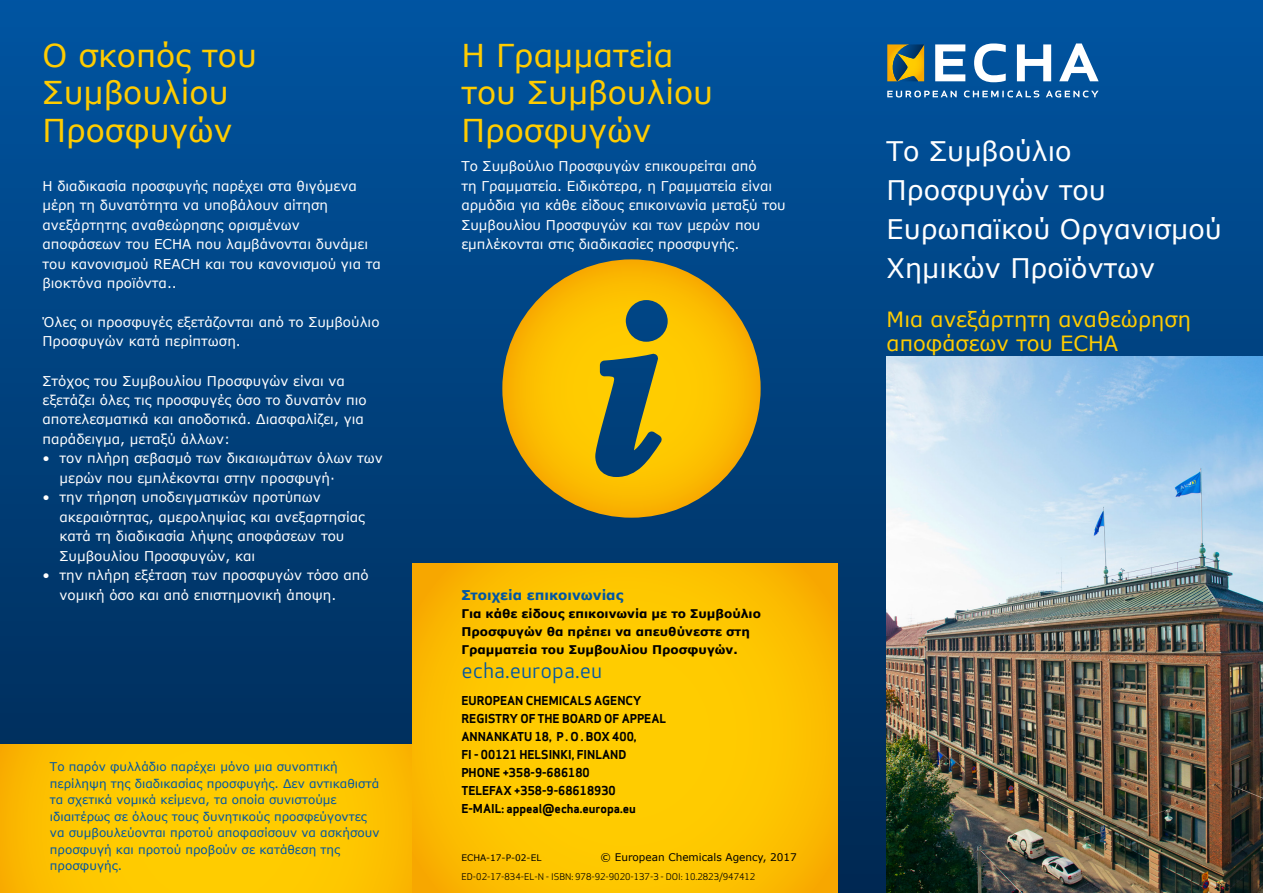
<style>
.page{position:relative;width:1263px;height:893px;background:#fff}
.page>*{position:absolute;margin:0;border:0;box-sizing:border-box;transform-origin:0 0}
.t1{font:31.5px/37.8px "Verdana";color:#fc0}
.t2{font:27px/39px "Verdana";color:#fff}
.t3{font:21px/24px "Verdana";color:#fc0}
.t4{font:21px "Apex Sans";color:#0056a4}
.t5{font:13.5px/19.5px "Verdana";color:#fff}
.t6{font:700 13.5px "Verdana";color:#0056a4}
.t7{font:12px/16.5px "Verdana";color:#0056a4}
.t8{font:700 12px/18px "Apex Sans";color:#000}
.t9{font:700 12px/18px "Verdana";color:#000}
.t10{font:10.5px "Verdana";color:#000}
.t11{font:9px "Apex Sans";color:#000}
.t12{font:9px "Verdana";color:#000}
</style>
<div class="page">
<div style="left:0;top:0;width:1263px;height:893px;background:linear-gradient(to bottom,#0055a2,#01294f)"></div>
<img style="left:887px;top:357px;width:376px;height:536px">
<svg style="left:887px;top:91px;width:211px;height:6px"></svg>
<svg style="left:935px;top:43px;width:163px;height:39px"></svg>
<svg style="left:887px;top:44px;width:37px;height:37px"></svg>
<svg style="left:0;top:744px;width:412px;height:149px;background:#fdc600"></svg>
<svg style="left:412px;top:563px;width:426px;height:330px;background:#fdc300"></svg>
<svg style="left:502px;top:259px;width:259px;height:259px;background:#ab9628"></svg>
<h1 class="t1" style="left:43px;top:36px;width:216px">Ο σκοπός του<br>Συμβουλίου<br>Προσφυγών</h1>
<p class="t5" style="left:43px;top:176px;width:340px">Η διαδικασία προσφυγής παρέχει στα θιγόμενα μέρη τη δυνατότητα να υποβάλουν αίτηση ανεξάρτητης αναθεώρησης ορισμένων αποφάσεων του ECHA που λαμβάνονται δυνάμει του κανονισμού REACH και του κανονισμού για τα βιοκτόνα προϊόντα..</p>
<p class="t5" style="left:43px;top:312px;width:338px">Όλες οι προσφυγές εξετάζονται από το Συμβούλιο<br>Προσφυγών κατά περίπτωση.</p>
<p class="t5" style="left:43px;top:371px;width:326px">Στόχος του Συμβουλίου Προσφυγών είναι να εξετάζει όλες τις προσφυγές όσο το δυνατόν πιο αποτελεσματικά και αποδοτικά. Διασφαλίζει, για παράδειγμα, μεταξύ άλλων:</p>
<p class="t5" style="left:60px;top:449px;width:325px;text-indent:-17px">• τον πλήρη σεβασμό των δικαιωμάτων όλων των μερών που εμπλέκονται στην προσφυγή·</p>
<p class="t5" style="left:60px;top:488px;width:307px;text-indent:-17px">• την τήρηση υποδειγματικών προτύπων ακεραιότητας, αμεροληψίας και ανεξαρτησίας κατά τη διαδικασία λήψης αποφάσεων του Συμβουλίου Προσφυγών, και</p>
<p class="t5" style="left:60px;top:566px;width:311px;text-indent:-17px">• την πλήρη εξέταση των προσφυγών τόσο από νομική όσο και από επιστημονική άποψη.</p>
<p class="t7" style="left:50px;top:759px;width:331px">Το παρόν φυλλάδιο παρέχει μόνο μια συνοπτική περίληψη της διαδικασίας προσφυγής. Δεν αντικαθιστά τα σχετικά νομικά κείμενα, τα οποία συνιστούμε ιδιαιτέρως σε όλους τους δυνητικούς προσφεύγοντες να συμβουλεύονται προτού αποφασίσουν να ασκήσουν προσφυγή και προτού προβούν σε κατάθεση της προσφυγής.</p>
<h1 class="t1" style="left:461px;top:36px;width:253px">Η Γραμματεία του Συμβουλίου<br>Προσφυγών</h1>
<p class="t5" style="left:461px;top:156px;width:326px">Το Συμβούλιο Προσφυγών επικουρείται από<br>τη Γραμματεία. Ειδικότερα, η Γραμματεία είναι αρμόδια για κάθε είδους επικοινωνία μεταξύ του Συμβουλίου Προσφυγών και των μερών που εμπλέκονται στις διαδικασίες προσφυγής.</p>
<p class="t6" style="left:461px;top:586px;width:163px">Στοιχεία επικοινωνίας</p>
<p class="t9" style="left:461px;top:604px;width:301px">Για κάθε είδους επικοινωνία με το Συμβούλιο<br>Προσφυγών θα πρέπει να απευθύνεστε στη<br>Γραμματεία του Συμβουλίου Προσφυγών.</p>
<h3 class="t4" style="left:461px;top:653px;width:142px">echa.europa.eu</h3>
<p class="t8" style="left:461px;top:692px;width:206px">EUROPEAN CHEMICALS AGENCY<br>REGISTRY OF THE BOARD OF APPEAL<br>ANNANKATU 18, P . O . BOX 400,<br>FI - 00121 HELSINKI, FINLAND<br>PHONE +358-9-686180<br>TELEFAX +358-9-68618930<br>E-MAIL: appeal@echa.europa.eu</p>
<p class="t12" style="left:461px;top:851px;width:82px">ECHA-17-P-02-EL</p>
<p class="t10" style="left:601px;top:850px;width:198px">© European Chemicals Agency, 2017</p>
<p class="t11" style="left:461px;top:869px;width:295px">ED-02-17-834-EL-N - ISBN: 978-92-9020-137-3 - DOI: 10.2823/947412</p>
<h2 class="t2" style="left:887px;top:131px;width:337px">Το Συμβούλιο<br>Προσφυγών του<br>Ευρωπαϊκού Οργανισμού<br>Χημικών Προϊόντων</h2>
<h3 class="t3" style="left:887px;top:307px;width:306px">Μια ανεξάρτητη αναθεώρηση αποφάσεων του ECHA</h3>
</div>
